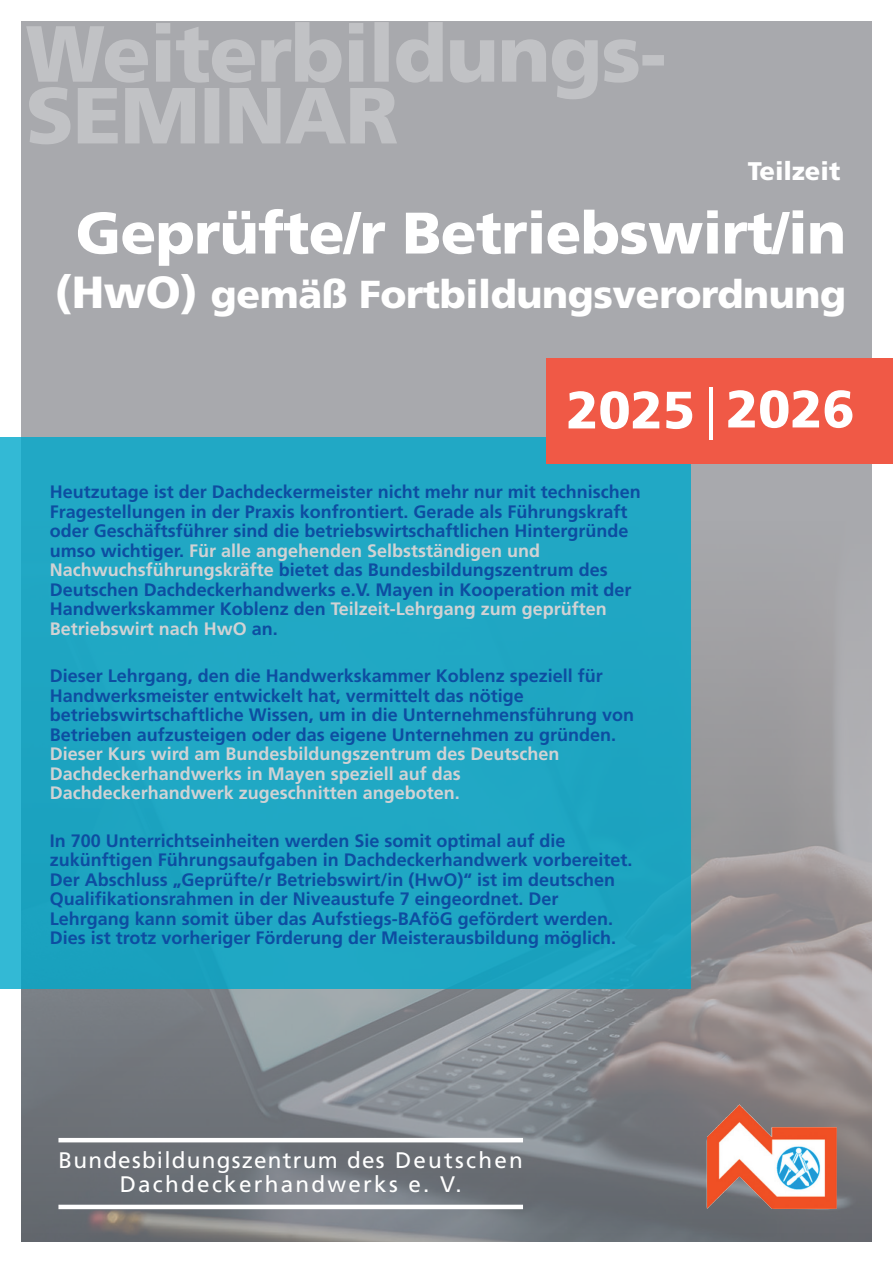
<style>
.page{position:relative;width:893px;height:1263px;background:#fff}
.page>*{position:absolute;margin:0;border:0;box-sizing:border-box;transform-origin:0 0}
.Headline_dick_weiß{font:900 58.5px "Frutiger LT Std";letter-spacing:-.01em;color:#fff}
.Uhrzeit{font:900 52.5px "Frutiger LT Std";color:#fff}
.Headline_dick_weiß-2{font:900 39px "Frutiger LT Std";letter-spacing:-.01em;color:#fff}
.Fließtext_weiß{font:900 25.5px "Frutiger LT Std";color:#fff}
.t1{font:22.5px/24px "Frutiger LT Std";letter-spacing:.1em;color:#fff;text-align:center}
.Beschreibung_blau{font:700 18px/19.5px "Frutiger LT Std";color:#0d4da1}
.s1{font-size:45px}
.s2{color:#d1d2d4}
</style>
<div class="page">
<div style="left:21px;top:21px;width:851px;height:1221px;background:#a8a9ad"></div>
<img style="left:21px;top:520px;width:851px;height:722px">
<svg style="left:29px;top:99px;width:368px;height:45px"></svg>
<svg style="left:26px;top:22px;width:638px;height:77px"></svg>
<div style="left:0;top:437px;width:690px;height:552px;background:#20a8c4"></div>
<div style="left:546px;top:358px;width:347px;height:106px;background:#f05946"></div>
<img style="left:707px;top:1104px;width:130px;height:105px">
<hr style="left:58px;top:1138px;width:465px;height:4px;background:#fff">
<hr style="left:58px;top:1205px;width:465px;height:4px;background:#fff">
<hr style="left:709px;top:387px;width:4px;height:53px;background:#fff">
<p class="Fließtext_weiß" style="left:748px;top:156px;width:94px">Teilzeit</p>
<p class="Headline_dick_weiß" style="left:76px;top:198px;width:772px">Geprüfte/r Betriebswirt/in</p>
<p class="Headline_dick_weiß-2" style="left:55px;top:270px;width:793px"><span class="s1">(HwO)</span> gemäß Fortbildungsverordnung</p>
<p class="Uhrzeit" style="left:566px;top:378px;width:130px">2025</p>
<p class="Uhrzeit" style="left:726px;top:377px;width:130px">2026</p>
<p class="Beschreibung_blau" style="left:50px;top:482px;width:593px">Heutzutage ist der Dachdeckermeister nicht mehr nur mit technischen Fragestellungen in der Praxis konfrontiert. Gerade als Führungskraft oder Geschäftsführer sind die betriebswirtschaftlichen Hintergründe umso wichtiger. <span class="s2">Für alle angehenden Selbstständigen und Nachwuchsführungskräfte</span> bietet das Bundesbildungszentrum des Deutschen Dachdeckerhandwerks e.V. Mayen in Kooperation mit der Handwerkskammer Koblenz den <span class="s2">Teilzeit-Lehrgang zum geprüften Betriebswirt nach HwO</span> an.</p>
<p class="Beschreibung_blau" style="left:50px;top:666px;width:586px">Dieser Lehrgang, den die Handwerkskammer Koblenz speziell für Handwerksmeister entwickelt hat, vermittelt das nötige betriebswirtschaftliche Wissen, um in die Unternehmensführung von Betrieben aufzusteigen oder das eigene Unternehmen zu gründen.<br><span class="s2">Dieser Kurs wird am Bundesbildungszentrum des Deutschen Dachdeckerhandwerks in Mayen speziell auf das Dachdeckerhandwerk zugeschnitten angeboten.</span></p>
<p class="Beschreibung_blau" style="left:50px;top:831px;width:584px">In 700 Unterrichtseinheiten werden Sie somit optimal auf die zukünftigen Führungsaufgaben in Dachdeckerhandwerk vorbereitet.<br>Der Abschluss „Geprüfte/r Betriebswirt/in (HwO)“ ist im deutschen Qualifikationsrahmen in der Niveaustufe 7 eingeordnet. Der Lehrgang kann somit über das Aufstiegs-BAföG gefördert werden.<br>Dies ist trotz vorheriger Förderung der Meisterausbildung möglich.</p>
<p class="t1" style="left:58px;top:1148px;width:466px">Bundesbildungszentrum des Deutschen<br>Dachdeckerhandwerks e. V.</p>
</div>
